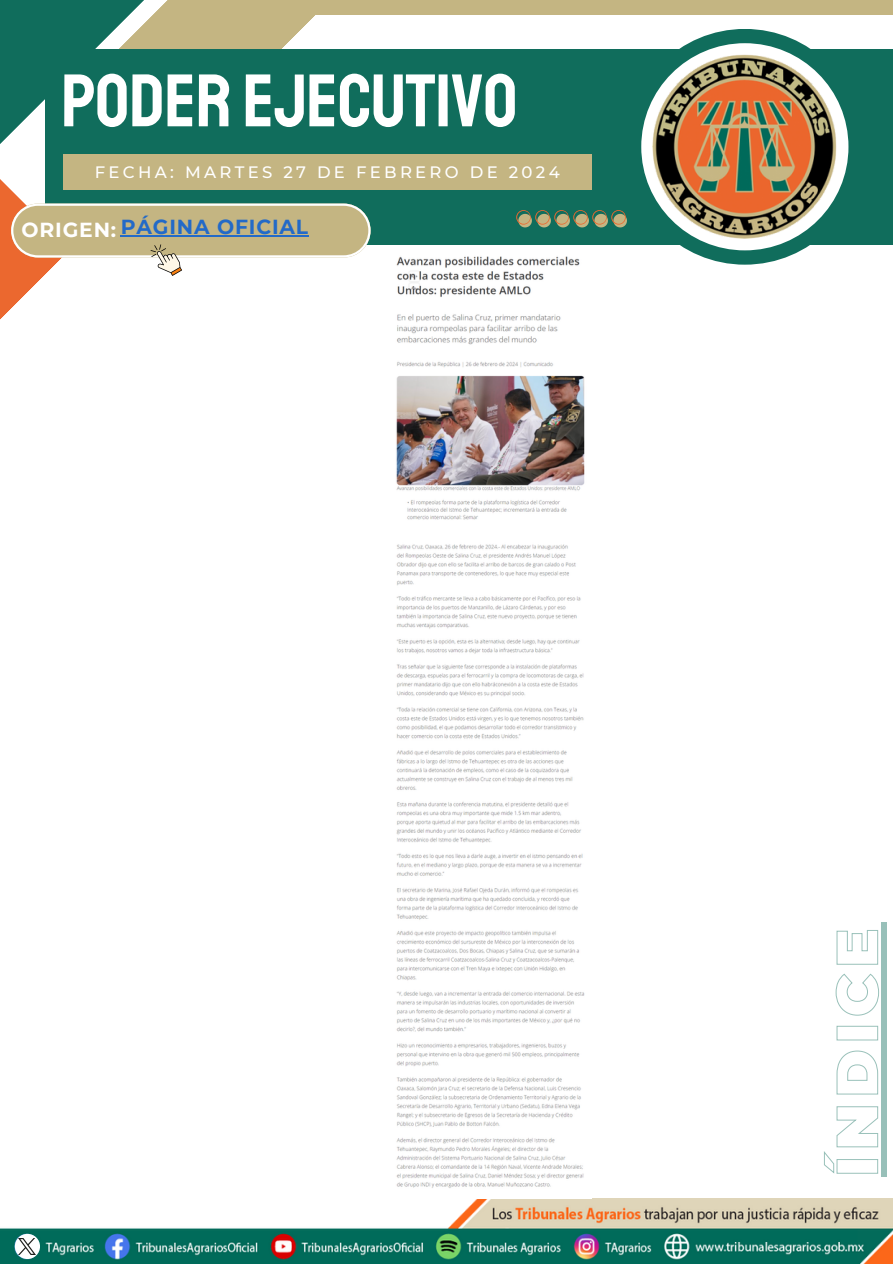
<style>
.page{position:relative;width:893px;height:1264px;background:#fff}
.page>*{position:absolute;margin:0;border:0;box-sizing:border-box;transform-origin:0 0}
.t1{font:74.4px "Staatliches";color:#fff}
.t2{font:700 20.25px "Montserrat";letter-spacing:.04em;color:#236ac8}
.t3{font:700 20.25px "Montserrat";letter-spacing:.04em;color:#fff}
.t4{font:500 16.5px "Montserrat";letter-spacing:.2em;color:#fff}
</style>
<div class="page">
<img style="left:1px;top:1198px;width:891px;height:65px">
<svg style="left:15px;top:1233px;width:25px;height:25px"></svg>
<img style="left:19px;top:1238px;width:17px;height:16px">
<div style="left:201px;top:0;width:691px;height:15px;background:#c4b582"></div>
<div style="left:45px;top:49px;width:847px;height:195px;background:#106d5c"></div>
<div style="left:627px;top:29px;width:235px;height:236px;background:#106d5c;border-radius:50%"></div>
<div style="left:641px;top:43px;width:207px;height:207px;background:#fff;border-radius:50%"></div>
<img style="left:646px;top:48px;width:197px;height:198px;border-radius:50%">
<svg style="left:516px;top:210px;width:110px;height:17px"></svg>
<svg style="left:0;top:0;width:370px;height:320px"></svg>
<div style="left:63px;top:154px;width:528px;height:35px;background:#c4b582"></div>
<img style="left:396px;top:256px;width:189px;height:932px">
<div style="left:881px;top:922px;width:5px;height:254px;background:#98c0b9"></div>
<svg style="left:824px;top:930px;width:55px;height:244px"></svg>
<hr style="left:121px;top:235px;width:188px;height:1px;background:#236ac8">
<h1 class="t1" style="left:61px;top:56px;width:457px">PODER EJECUTIVO</h1>
<p class="t4" style="left:95px;top:162px;width:466px">FECHA: MARTES 27 DE FEBRERO DE 2024</p>
<p class="t2" style="left:121px;top:214px;width:189px">PÁGINA OFICIAL</p>
<p class="t3" style="left:22px;top:217px;width:96px">ORIGEN:</p>
</div>
